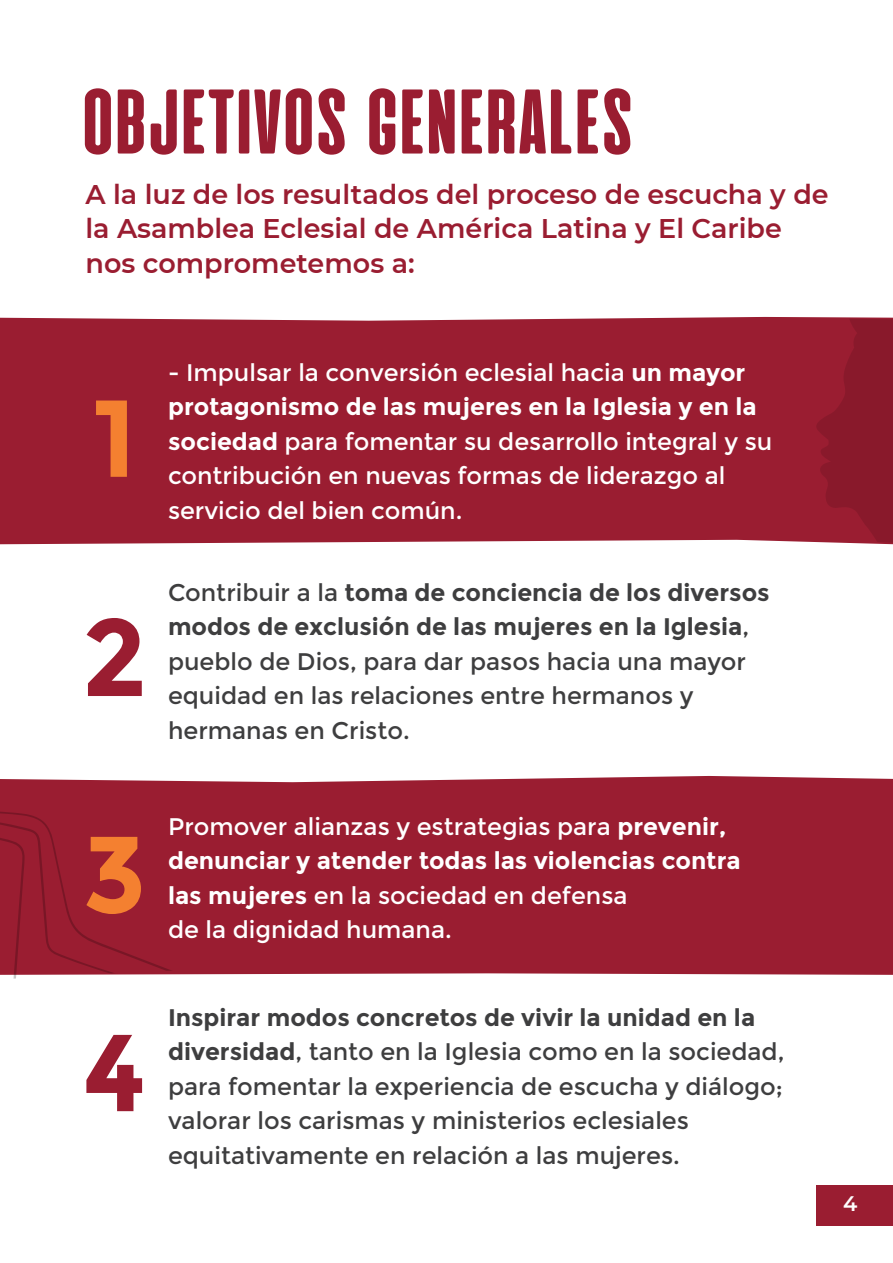
<style>
.page{position:relative;width:893px;height:1263px;background:#fff}
.page>*{position:absolute;margin:0;border:0;box-sizing:border-box;transform-origin:0 0}
.t1{font:700 109.05px "Montserrat";color:#f48030}
.t2{font:700 109.05px "Montserrat";color:#9a1d31}
.t3{font:800 91.5px "Cinematografica";letter-spacing:.025em;color:#9a1d31}
.t4{font:600 27px/34.5px "Montserrat";color:#9a1d31}
.t5{font:24px/34.5px "Montserrat";color:#3e3e3f}
.t6{font:24px/34.5px "Montserrat";color:#fff}
.t7{font:600 21px "Montserrat";color:#fff}
.s1{font-weight:700}
</style>
<div class="page">
<div style="left:0;top:317px;width:893px;height:227px;background:#9a1d31"></div>
<div style="left:0;top:776px;width:893px;height:199px;background:#9a1d31"></div>
<div style="left:816px;top:1186px;width:77px;height:40px;background:#9a1d31"></div>
<svg style="left:816px;top:318px;width:77px;height:225px;background:#8e1a2d"></svg>
<svg style="left:0;top:810px;width:193px;height:169px;background:#9b2235"></svg>
<h2 class="t3" style="left:82px;top:73px;width:552px">OBJETIVOS GENERALES</h2>
<p class="t4" style="left:86px;top:176px;width:745px">A la luz de los resultados del proceso de escucha y de la Asamblea Eclesial de América Latina y El Caribe nos comprometemos a:</p>
<h1 class="t1" style="left:93px;top:373px;width:45px">1</h1>
<h1 class="t2" style="left:82px;top:593px;width:68px">2</h1>
<p class="t6" style="left:168px;top:355px;width:606px">- Impulsar la conversión eclesial hacia <span class="s1">un mayor protagonismo de las mujeres en la Iglesia y en la sociedad</span> para fomentar su desarrollo integral y su contribución en nuevas formas de liderazgo al servicio del bien común.</p>
<p class="t5" style="left:168px;top:575px;width:603px">Contribuir a la <span class="s1">toma de conciencia de los diversos modos de exclusión de las mujeres en la Iglesia</span>, pueblo de Dios, para dar pasos hacia una mayor equidad en las relaciones entre hermanos y hermanas en Cristo.</p>
<h1 class="t1" style="left:83px;top:810px;width:66px">3</h1>
<h1 class="t2" style="left:83px;top:1008px;width:66px">4</h1>
<p class="t6" style="left:168px;top:809px;width:574px">Promover alianzas y estrategias para <span class="s1">prevenir, denunciar y atender todas las violencias contra las mujeres</span> en la sociedad en defensa<br>de la dignidad humana.</p>
<p class="t5" style="left:168px;top:1000px;width:618px"><span class="s1">Inspirar modos concretos de vivir la unidad en la diversidad</span>, tanto en la Iglesia como en la sociedad, para fomentar la experiencia de escucha y diálogo; valorar los carismas y ministerios eclesiales equitativamente en relación a las mujeres.</p>
<p class="t7" style="left:843px;top:1189px;width:16px">4</p>
</div>
